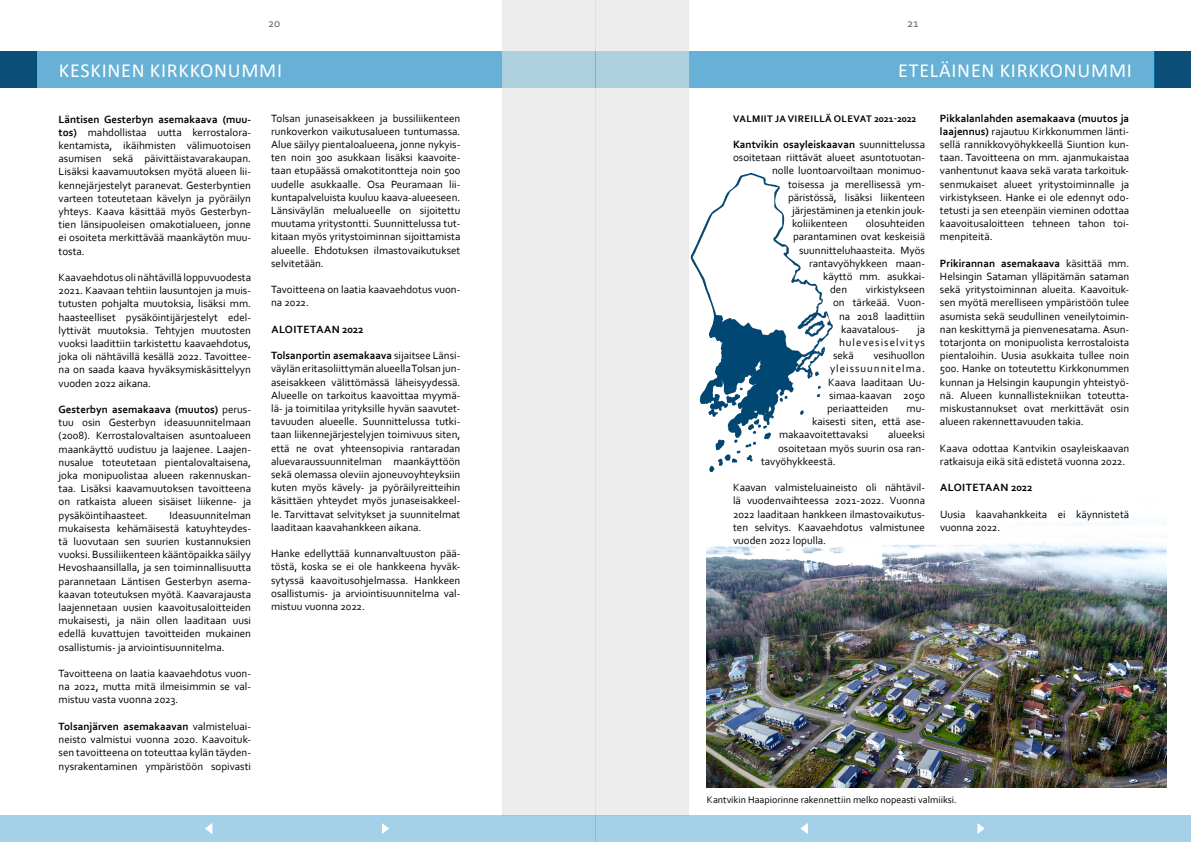
<style>
.page{position:relative;width:1191px;height:842px;background:#fff}
.page>*{position:absolute;margin:0;border:0;box-sizing:border-box;transform-origin:0 0}
.t1{font:20px "Calibri";letter-spacing:.04em;color:#fff}
.t2{font:12px "Corbel";color:#616160}
.t3{font:11px/13.2px "Corbel";color:#000;text-align:justify}
.t4{font:700 11px "Corbel";color:#000}
.t5{font:700 11px "Corbel";letter-spacing:.04em;color:#000}
.t6{font:11px "Corbel";letter-spacing:.095em;color:#000}
.t7{font:10px "Corbel";color:#000}
.t8{font:700 10px "Corbel";letter-spacing:.04em;color:#000}
.s1{font-weight:700}
.s2{font-weight:400}
</style>
<div class="page">
<div style="left:502px;top:0;width:93px;height:815px;background:#ececec"></div>
<div style="left:595px;top:0;width:94px;height:815px;background:#ececec"></div>
<div style="left:1155px;top:52px;width:36px;height:36px;background:#0b4f79"></div>
<div style="left:689px;top:52px;width:466px;height:36px;background:#66b1d5"></div>
<div style="left:36px;top:52px;width:466px;height:36px;background:#66b1d5"></div>
<div style="left:0;top:52px;width:36px;height:36px;background:#0b4f79"></div>
<div style="left:0;top:815px;width:595px;height:27px;background:#a4d0e8"></div>
<div style="left:595px;top:52px;width:94px;height:36px;background:#aecfde"></div>
<div style="left:502px;top:52px;width:93px;height:36px;background:#aecfde"></div>
<svg style="left:382px;top:823px;width:7px;height:11px"></svg>
<svg style="left:205px;top:823px;width:8px;height:11px"></svg>
<div style="left:595px;top:815px;width:596px;height:27px;background:#a4d0e8"></div>
<svg style="left:977px;top:823px;width:8px;height:11px"></svg>
<svg style="left:800px;top:823px;width:8px;height:11px"></svg>
<img style="left:707px;top:438px;width:459px;height:350px">
<img style="left:690px;top:173px;width:122px;height:265px">
<p class="t2" style="left:268px;top:16px;width:14px">20</p>
<p class="t2" style="left:907px;top:16px;width:13px">21</p>
<h1 class="t1" style="left:59px;top:57px;width:225px">KESKINEN KIRKKONUMMI</h1>
<p class="t3" style="left:59px;top:112px;width:194px"><span class="s1">Läntisen Gesterbyn asemakaava (muu&shy;tos)</span> mahdollistaa uutta kerrostalora&shy;kentamista, ikäihmisten välimuotoisen asumisen sekä päivittäistavarakaupan.<br>Lisäksi kaavamuutoksen myötä alueen lii&shy;kennejärjestelyt paranevat. Gesterbyntien varteen toteutetaan kävelyn ja pyöräilyn yhteys. Kaava käsittää myös Gesterbyn&shy;tien länsipuoleisen omakotialueen, jonne ei osoiteta merkittävää maankäytön muu&shy;tosta.</p>
<p class="t3" style="left:59px;top:270px;width:194px">Kaavaehdotus oli nähtävillä loppuvuodesta 2021. Kaavaan tehtiin lausuntojen ja muis&shy;tutusten pohjalta muutoksia, lisäksi mm. haasteelliset pysäköintijärjestelyt edel&shy;lyttivät muutoksia. Tehtyjen muutosten vuoksi laadittiin tarkistettu kaavaehdotus, joka oli nähtävillä kesällä 2022. Tavoittee&shy;na on saada kaava hyväksymiskäsittelyyn vuoden 2022 aikana.</p>
<p class="t3" style="left:59px;top:402px;width:194px"><span class="s1">Gesterbyn asemakaava (muutos)</span> perus&shy;tuu osin Gesterbyn ideasuunnitelmaan (2008). Kerrostalovaltaisen asuntoalueen maankäyttö uudistuu ja laajenee. Laajen&shy;nusalue toteutetaan pientalovaltaisena, joka monipuolistaa alueen rakennuskan&shy;taa. Lisäksi kaavamuutoksen tavoitteena on ratkaista alueen sisäiset liikenne- ja pysäköintihaasteet.</p>
<h1 class="t1" style="left:898px;top:57px;width:235px">ETELÄINEN KIRKKONUMMI</h1>
<p class="t8" style="left:733px;top:112px;width:185px">VALMIIT JA VIREILLÄ OLEVAT 2021-2022</p>
<p class="t4" style="left:733px;top:137px;width:194px">Kantvikin osayleiskaavan <span class="s2">suunnittelussa</span></p>
<p class="t3" style="left:733px;top:151px;width:193px">osoitetaan riittävät alueet asuntotuotan-</p>
<p class="t3" style="left:772px;top:164px;width:155px">nolle luontoarvoiltaan monimuo-</p>
<p class="t3" style="left:788px;top:177px;width:139px">toisessa ja merellisessä ym-</p>
<p class="t3" style="left:788px;top:190px;width:139px">päristössä, lisäksi liikenteen</p>
<p class="t3" style="left:792px;top:203px;width:135px">järjestäminen ja etenkin jouk-</p>
<p class="t3" style="left:792px;top:217px;width:57px">koliikenteen</p>
<p class="t3" style="left:865px;top:217px;width:61px">olosuhteiden</p>
<p class="t3" style="left:793px;top:230px;width:134px">parantaminen ovat keskeisiä</p>
<p class="t3" style="left:799px;top:243px;width:127px">suunnitteluhaasteita. Myös</p>
<p class="t3" style="left:809px;top:256px;width:118px">rantavyöhykkeen maan-</p>
<p class="t3" style="left:823px;top:269px;width:104px">käyttö mm. asukkai-</p>
<p class="t3" style="left:830px;top:283px;width:19px">den</p>
<p class="t3" style="left:865px;top:283px;width:61px">virkistykseen</p>
<p class="t3" style="left:833px;top:296px;width:94px">on tärkeää. Vuon-</p>
<p class="t3" style="left:839px;top:309px;width:88px">na 2018 laadittiin</p>
<p class="t3" style="left:841px;top:322px;width:60px">kaavatalous-</p>
<p class="t3" style="left:917px;top:322px;width:10px">ja</p>
<p class="t6" style="left:839px;top:335px;width:88px">hulevesiselvitys</p>
<p class="t3" style="left:833px;top:349px;width:22px">sekä</p>
<p class="t3" style="left:940px;top:111px;width:191px"><span class="s1">Pikkalanlahden asemakaava (muutos ja laajennus)</span> rajautuu Kirkkonummen länti&shy;sellä rannikkovyöhykkeellä Siuntion kun&shy;taan. Tavoitteena on mm. ajanmukaistaa vanhentunut kaava sekä varata tarkoituk&shy;senmukaiset alueet yritystoiminnalle ja virkistykseen. Hanke ei ole edennyt odo&shy;tetusti ja sen eteenpäin vieminen odottaa kaavoitusaloitteen tehneen tahon toi&shy;menpiteitä.</p>
<p class="t3" style="left:940px;top:256px;width:191px"><span class="s1">Prikirannan asemakaava</span> käsittää mm.<br>Helsingin Sataman ylläpitämän sataman sekä yritystoiminnan alueita. Kaavoituk&shy;sen myötä merelliseen ympäristöön tulee asumista sekä seudullinen veneilytoimin&shy;nan keskittymä ja pienvenesatama. Asun&shy;totarjonta on monipuolista kerrostaloista pientaloihin. Uusia asukkaita tullee noin 500. Hanke on toteutettu Kirkkonummen kunnan ja Helsingin kaupungin yhteistyö&shy;nä. Alueen kunnallistekniikan toteutta&shy;miskustannukset ovat merkittävät osin alueen rakennettavuuden takia.</p>
<p class="t3" style="left:940px;top:441px;width:191px">Kaava odottaa Kantvikin osayleiskaavan ratkaisuja eikä sitä edistetä vuonna 2022.</p>
<p class="t5" style="left:940px;top:481px;width:94px">ALOITETAAN 2022</p>
<p class="t3" style="left:940px;top:507px;width:191px">Uusia kaavahankkeita ei käynnistetä vuonna 2022.</p>
<p class="t3" style="left:271px;top:111px;width:191px">Tolsan junaseisakkeen ja bussiliikenteen runkoverkon vaikutusalueen tuntumassa.<br>Alue säilyy pientaloalueena, jonne nykyis&shy;ten noin 300 asukkaan lisäksi kaavoite&shy;taan etupäässä omakotitontteja noin 500 uudelle asukkaalle. Osa Peuramaan lii&shy;kuntapalveluista kuuluu kaava-alueeseen.<br>Länsiväylän melualueelle on sijoitettu muutama yritystontti. Suunnittelussa tut&shy;kitaan myös yritystoiminnan sijoittamista alueelle. Ehdotuksen ilmastovaikutukset selvitetään.</p>
<p class="t3" style="left:271px;top:283px;width:191px">Tavoitteena on laatia kaavaehdotus vuon&shy;na 2022.</p>
<p class="t5" style="left:271px;top:322px;width:94px">ALOITETAAN 2022</p>
<p class="t3" style="left:271px;top:349px;width:191px"><span class="s1">Tolsanportin asemakaava</span> sijaitsee Länsi&shy;väylän eritasoliittymän alueella Tolsan jun&shy;aseisakkeen välittömässä läheisyydessä.<br>Alueelle on tarkoitus kaavoittaa myymä&shy;lä- ja toimitilaa yrityksille hyvän saavutet&shy;tavuuden alueelle. Suunnittelussa tutki&shy;taan liikennejärjestelyjen toimivuus siten, että ne ovat yhteensopivia rantaradan aluevaraussuunnitelman maankäyttöön sekä olemassa oleviin ajoneuvoyhteyksiin kuten myös kävely- ja pyöräilyreitteihin käsittäen yhteydet myös junaseisakkeel&shy;le. Tarvittavat selvitykset ja suunnitelmat laaditaan kaavahankkeen aikana.</p>
<p class="t3" style="left:271px;top:547px;width:191px">Hanke edellyttää kunnanvaltuuston pää&shy;töstä, koska se ei ole hankkeena hyväk&shy;sytyssä kaavoitusohjelmassa. Hankkeen osallistumis- ja arviointisuunnitelma val&shy;mistuu vuonna 2022.</p>
<p class="t3" style="left:827px;top:349px;width:100px;text-indent:46px">vesihuollon yleissuunnitelma.<br>Kaava laaditaan Uu&shy;simaa-kaavan 2050 periaatteiden</p>
<p class="t3" style="left:906px;top:401px;width:20px">mu-</p>
<p class="t3" style="left:812px;top:415px;width:115px">kaisesti siten, että ase-</p>
<p class="t3" style="left:779px;top:428px;width:91px">makaavoitettavaksi</p>
<p class="t3" style="left:888px;top:428px;width:38px">alueeksi</p>
<p class="t3" style="left:778px;top:441px;width:148px">osoitetaan myös suurin osa ran-</p>
<p class="t3" style="left:761px;top:454px;width:76px">tavyöhykkeestä.</p>
<p class="t3" style="left:733px;top:481px;width:194px">Kaavan valmisteluaineisto oli nähtävil&shy;lä vuodenvaihteessa 2021-2022. Vuonna 2022 laaditaan hankkeen ilmastovaikutus&shy;ten selvitys. Kaavaehdotus valmistunee vuoden 2022 lopulla.</p>
<p class="t3" style="left:59px;top:508px;width:194px;text-indent:111px">Ideasuunnitelman mukaisesta kehämäisestä katuyhteydes&shy;tä luovutaan sen suurien kustannuksien vuoksi. Bussiliikenteen kääntöpaikka säilyy Hevoshaansillalla, ja sen toiminnallisuutta parannetaan Läntisen Gesterbyn asema&shy;kaavan toteutuksen myötä. Kaavarajausta laajennetaan uusien kaavoitusaloitteiden mukaisesti, ja näin ollen laaditaan uusi edellä kuvattujen tavoitteiden mukainen osallistumis- ja arviointisuunnitelma.</p>
<p class="t3" style="left:59px;top:666px;width:194px">Tavoitteena on laatia kaavaehdotus vuon&shy;na 2022, mutta mitä ilmeisimmin se val&shy;mistuu vasta vuonna 2023.</p>
<p class="t3" style="left:59px;top:719px;width:194px"><span class="s1">Tolsanjärven asemakaavan</span> valmisteluai&shy;neisto valmistui vuonna 2020. Kaavoituk&shy;sen tavoitteena on toteuttaa kylän täyden&shy;nysrakentaminen ympäristöön sopivasti</p>
<p class="t7" style="left:707px;top:793px;width:251px">Kantvikin Haapiorinne rakennettiin melko nopeasti valmiiksi.</p>
</div>
